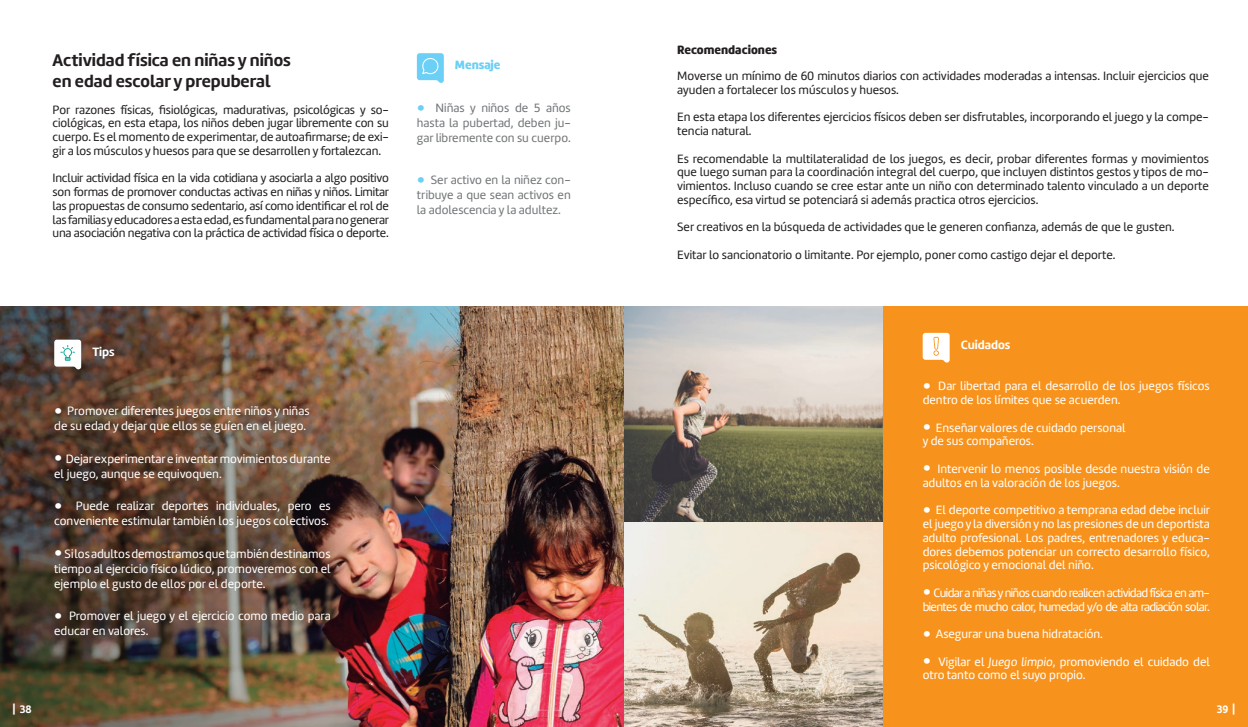
<style>
.page{position:relative;width:1248px;height:727px;background:#fff}
.page>*{position:absolute;margin:0;border:0;box-sizing:border-box;transform-origin:0 0}
.t1{font:17.5px/21px "Amelia Basic Bold";color:#231f20}
.t2{font:12.5px/13.8px "Amelia Basic";color:#231f20;text-align:justify}
.t3{font:12.5px/13.8px "Amelia Basic";color:#fff}
.t4{font:12.5px/15px "Amelia Basic";color:#737779;text-align:justify}
.t5{font:12.5px/13.8px "Amelia Basic";letter-spacing:-.05em;color:#fff}
.t6{font:12.5px "Amelia Basic Black";color:#231f20}
.t7{font:12.5px "Amelia Basic Bold";color:#fff}
.t8{font:12.5px "Amelia Basic Black";color:#6bcff6}
.t9{font:11.25px "Amelia Basic Bold";color:#fff}
.s1{font-family:"Amelia Basic Black";font-size:22.5px;color:#6bcff6}
.s2{font-family:"Amelia Basic Black";font-size:22.5px}
.s3{font-family:"Amelia Basic Italic"}
.s4{font-family:"Titillium Text 14 L 999 wt"}
</style>
<div class="page">
<svg style="left:417px;top:53px;width:27px;height:30px"></svg>
<img style="left:0;top:306px;width:882px;height:420px">
<svg style="left:54px;top:339px;width:27px;height:31px"></svg>
<div style="left:882px;top:306px;width:365px;height:420px;background:#f7931d"></div>
<svg style="left:922px;top:333px;width:27px;height:30px"></svg>
<h1 class="t1" style="left:53px;top:50px;width:240px">Actividad física en niñas y niños en edad escolar y prepuberal</h1>
<p class="t2" style="left:53px;top:103px;width:338px">Por razones físicas, fisiológicas, madurativas, psicológicas y so&shy;ciológicas, en esta etapa, los niños deben jugar libremente con su cuerpo. Es el momento de experimentar, de autoafirmarse; de exi&shy;gir a los músculos y huesos para que se desarrollen y fortalezcan.</p>
<p class="t2" style="left:53px;top:171px;width:338px">Incluir actividad física en la vida cotidiana y asociarla a algo positivo son formas de promover conductas activas en niñas y niños. Limitar las propuestas de consumo sedentario, así como identificar el rol de las familias y educadores a esta edad, es fundamental para no generar una asociación negativa con la práctica de actividad física o deporte.</p>
<p class="t8" style="left:455px;top:58px;width:47px">Mensaje</p>
<p class="t4" style="left:417px;top:101px;width:155px"><span class="s1">•</span> Niñas y niños de 5 años hasta la pubertad, deben ju&shy;gar libremente con su cuerpo.</p>
<p class="t4" style="left:417px;top:173px;width:155px"><span class="s1">•</span> Ser activo en la niñez con&shy;tribuye a que sean activos en la adolescencia y la adultez.</p>
<p class="t7" style="left:92px;top:344px;width:24px">Tips</p>
<p class="t3" style="left:54px;top:403px;width:257px;line-height:15px"><span class="s2">•</span> Promover diferentes juegos entre niños y niñas de su edad y dejar que ellos se guíen en el juego.</p>
<p class="t3" style="left:54px;top:451px;width:278px;line-height:15px"><span class="s2">•</span> Dejar experimentar e inventar movimientos durante el juego, aunque se equivoquen.</p>
<p class="t3" style="left:54px;top:498px;width:278px;line-height:15px"><span class="s2">•</span> Puede realizar deportes individuales, pero es conveniente estimular también los juegos colectivos.</p>
<p class="t3" style="left:54px;top:546px;width:278px;line-height:15px;text-align:justify"><span class="s2">•</span> Si los adultos demostramos que también destinamos tiempo al ejercicio físico lúdico, promoveremos con el ejemplo el gusto de ellos por el deporte.</p>
<p class="t3" style="left:54px;top:608px;width:278px;line-height:15px"><span class="s2">•</span> Promover el juego y el ejercicio como medio para educar en valores.</p>
<p class="t6" style="left:677px;top:42px;width:102px">Recomendaciones</p>
<p class="t2" style="left:677px;top:69px;width:533px">Moverse un mínimo de 60 minutos diarios con actividades moderadas a intensas. Incluir ejercicios que ayuden a fortalecer los músculos y huesos.</p>
<p class="t2" style="left:677px;top:110px;width:533px">En esta etapa los diferentes ejercicios físicos deben ser disfrutables, incorporando el juego y la compe&shy;tencia natural.</p>
<p class="t2" style="left:677px;top:152px;width:533px">Es recomendable la multilateralidad de los juegos, es decir, probar diferentes formas y movimientos que luego suman para la coordinación integral del cuerpo, que incluyen distintos gestos y tipos de mo&shy;vimientos. Incluso cuando se cree estar ante un niño con determinado talento vinculado a un deporte específico, esa virtud se potenciará si además practica otros ejercicios.</p>
<p class="t2" style="left:677px;top:220px;width:499px">Ser creativos en la búsqueda de actividades que le generen confianza, además de que le gusten.</p>
<p class="t2" style="left:677px;top:248px;width:440px">Evitar lo sancionatorio o limitante. Por ejemplo, poner como castigo dejar el deporte.</p>
<p class="t7" style="left:960px;top:337px;width:51px">Cuidados</p>
<p class="t3" style="left:922px;top:379px;width:288px"><span class="s2">•</span> Dar libertad para el desarrollo de los juegos físicos dentro de los límites que se acuerden.</p>
<p class="t3" style="left:922px;top:420px;width:204px"><span class="s2">•</span> Enseñar valores de cuidado personal y de sus compañeros.</p>
<p class="t3" style="left:922px;top:462px;width:288px"><span class="s2">•</span> Intervenir lo menos posible desde nuestra visión de adultos en la valoración de los juegos.</p>
<p class="t3" style="left:922px;top:503px;width:289px;text-align:justify"><span class="s2">•</span> El deporte competitivo a temprana edad debe incluir el juego y la diversión y no las presiones de un deportista adulto profesional. Los padres, entrenadores y educa&shy;dores debemos potenciar un correcto desarrollo físico, psicológico y emocional del niño.</p>
<p class="t5" style="left:922px;top:585px;width:289px"><span class="s2">•</span> Cuidar a niñas y niños cuando realicen actividad física en am&shy;bientes de mucho calor, humedad y/o de alta radiación solar.</p>
<p class="t3" style="left:922px;top:627px;width:182px"><span class="s2">•</span> Asegurar una buena hidratación.</p>
<p class="t3" style="left:922px;top:654px;width:288px"><span class="s2">•</span> Vigilar el <span class="s3">Juego limpio</span>, promoviendo el cuidado del otro tanto como el suyo propio.</p>
<p class="t9" style="left:11px;top:702px;width:22px"><span class="s4">|</span> 38</p>
<p class="t9" style="left:1216px;top:702px;width:21px">39 <span class="s4">|</span></p>
</div>
